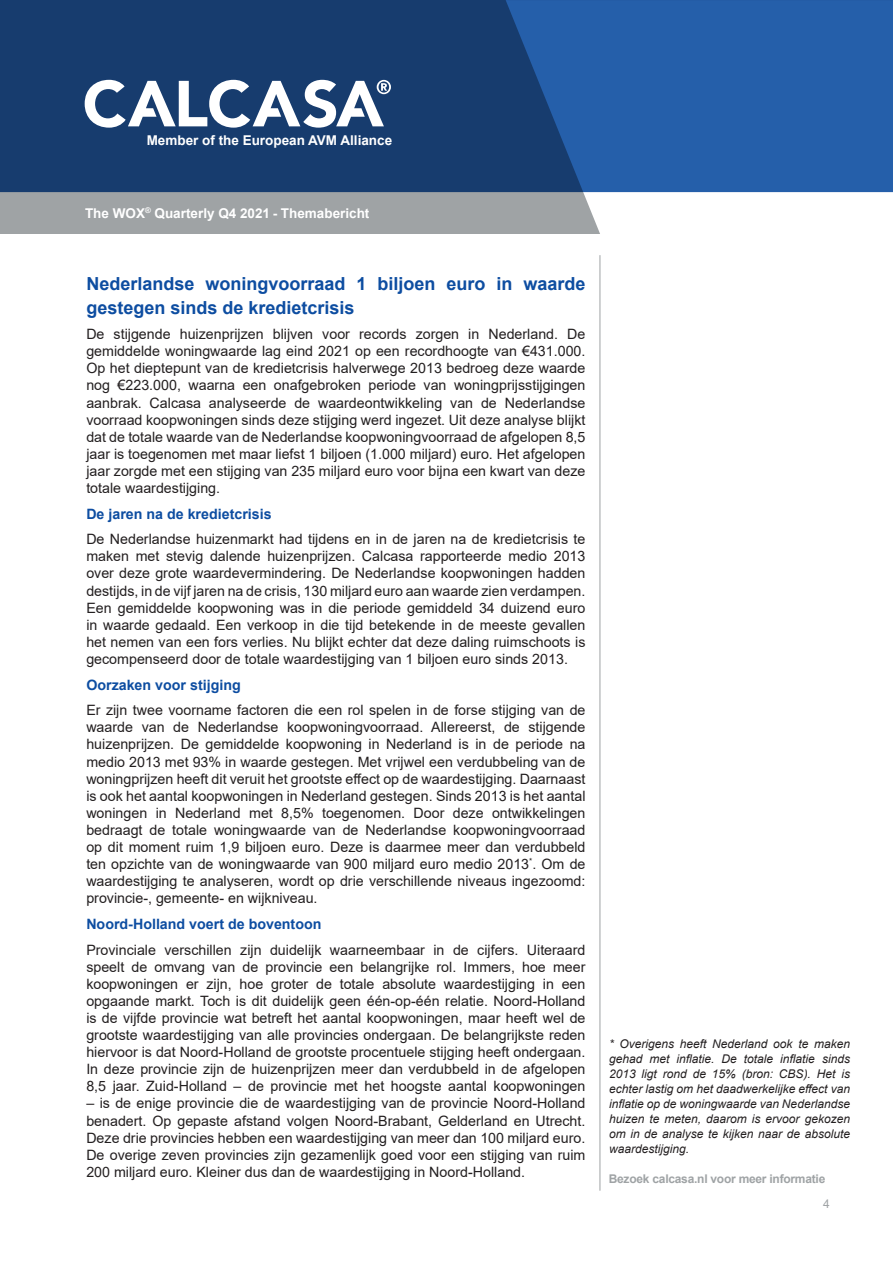
<style>
.page{position:relative;width:893px;height:1263px;background:#fff}
.page>*{position:absolute;margin:0;border:0;box-sizing:border-box;transform-origin:0 0}
.t1{font:700 18px/24px "Arial";color:#0d4da1}
.t2{font:14.25px/17.1px "Arial";color:#231f20;text-align:justify}
.t3{font:700 14.25px "Arial";color:#0d4da1}
.t4{font:700 13.5px "Arial";color:#fff}
.t5{font:italic 12px/15px "Arial";color:#231f20;text-align:justify}
.t6{font:700 12px "Arial";letter-spacing:-.02em;color:#9fa3a5}
.t7{font:12px "Arial";color:#9fa3a5}
</style>
<div class="page">
<hr style="left:600px;top:255px;width:1px;height:936px;background:#9fa3a5">
<div style="left:0;top:0;width:893px;height:234px;background:#9fa3a5"></div>
<svg style="left:506px;top:192px;width:387px;height:42px;fill:#fff"></svg>
<svg style="left:0;top:0;width:893px;height:192px;background:#1c4a87"></svg>
<svg style="left:85px;top:80px;width:306px;height:48px;background:#788eab"></svg>
<p class="t4" style="left:147px;top:131px;width:247px">Member of the European AVM Alliance</p>
<p class="t4" style="left:85px;top:203px;width:286px">The WOX<sup>®</sup> Quarterly Q4 2021 - Themabericht</p>
<p class="t1" style="left:86px;top:271px;width:501px">Nederlandse woningvoorraad 1 biljoen euro in waarde gestegen sinds de kredietcrisis</p>
<p class="t2" style="left:86px;top:325px;width:501px">De stijgende huizenprijzen blijven voor records zorgen in Nederland. De gemiddelde woningwaarde lag eind 2021 op een recordhoogte van €431.000.<br>Op het dieptepunt van de kredietcrisis halverwege 2013 bedroeg deze waarde nog €223.000, waarna een onafgebroken periode van woningprijsstijgingen aanbrak. Calcasa analyseerde de waardeontwikkeling van de Nederlandse voorraad koopwoningen sinds deze stijging werd ingezet. Uit deze analyse blijkt dat de totale waarde van de Nederlandse koopwoningvoorraad de afgelopen 8,5 jaar is toegenomen met maar liefst 1 biljoen (1.000 miljard) euro. Het afgelopen jaar zorgde met een stijging van 235 miljard euro voor bijna een kwart van deze totale waardestijging.</p>
<p class="t3" style="left:86px;top:504px;width:187px">De jaren na de kredietcrisis</p>
<p class="t2" style="left:86px;top:531px;width:501px">De Nederlandse huizenmarkt had tijdens en in de jaren na de kredietcrisis te maken met stevig dalende huizenprijzen. Calcasa rapporteerde medio 2013 over deze grote waardevermindering. De Nederlandse koopwoningen hadden destijds, in de vijf jaren na de crisis, 130 miljard euro aan waarde zien verdampen.<br>Een gemiddelde koopwoning was in die periode gemiddeld 34 duizend euro in waarde gedaald. Een verkoop in die tijd betekende in de meeste gevallen het nemen van een fors verlies. Nu blijkt echter dat deze daling ruimschoots is gecompenseerd door de totale waardestijging van 1 biljoen euro sinds 2013.</p>
<p class="t3" style="left:86px;top:674px;width:156px">Oorzaken voor stijging</p>
<p class="t2" style="left:86px;top:701px;width:501px">Er zijn twee voorname factoren die een rol spelen in de forse stijging van de waarde van de Nederlandse koopwoningvoorraad. Allereerst, de stijgende huizenprijzen. De gemiddelde koopwoning in Nederland is in de periode na medio 2013 met 93% in waarde gestegen. Met vrijwel een verdubbeling van de woningprijzen heeft dit veruit het grootste effect op de waardestijging. Daarnaast is ook het aantal koopwoningen in Nederland gestegen. Sinds 2013 is het aantal woningen in Nederland met 8,5% toegenomen. Door deze ontwikkelingen bedraagt de totale woningwaarde van de Nederlandse koopwoningvoorraad op dit moment ruim 1,9 biljoen euro. Deze is daarmee meer dan verdubbeld ten opzichte van de woningwaarde van 900 miljard euro medio 2013<sup>*</sup>. Om de waardestijging te analyseren, wordt op drie verschillende niveaus ingezoomd: provincie-, gemeente- en wijkniveau.</p>
<p class="t3" style="left:86px;top:914px;width:237px">Noord-Holland voert de boventoon</p>
<p class="t2" style="left:86px;top:941px;width:501px">Provinciale verschillen zijn duidelijk waarneembaar in de cijfers. Uiteraard speelt de omvang van de provincie een belangrijke rol. Immers, hoe meer koopwoningen er zijn, hoe groter de totale absolute waardestijging in een opgaande markt. Toch is dit duidelijk geen één-op-één relatie. Noord-Holland is de vijfde provincie wat betreft het aantal koopwoningen, maar heeft wel de grootste waardestijging van alle provincies ondergaan. De belangrijkste reden hiervoor is dat Noord-Holland de grootste procentuele stijging heeft ondergaan.<br>In deze provincie zijn de huizenprijzen meer dan verdubbeld in de afgelopen 8,5 jaar. Zuid-Holland – de provincie met het hoogste aantal koopwoningen</p>
<p class="t2" style="left:86px;top:1095px;width:501px">– is de enige provincie die de waardestijging van de provincie Noord-Holland benadert. Op gepaste afstand volgen Noord-Brabant, Gelderland en Utrecht.<br>Deze drie provincies hebben een waardestijging van meer dan 100 miljard euro.<br>De overige zeven provincies zijn gezamenlijk goed voor een stijging van ruim 200 miljard euro. Kleiner dus dan de waardestijging in Noord-Holland.</p>
<p class="t5" style="left:609px;top:1036px;width:242px">* Overigens heeft Nederland ook te maken gehad met inflatie. De totale inflatie sinds 2013 ligt rond de 15% (bron: CBS). Het is echter lastig om het daadwerkelijke effect van inflatie op de woningwaarde van Nederlandse huizen te meten, daarom is ervoor gekozen om in de analyse te kijken naar de absolute waardestijging.</p>
<p class="t6" style="left:609px;top:1171px;width:218px">Bezoek calcasa.nl voor meer informatie</p>
<p class="t7" style="left:823px;top:1195px;width:8px">4</p>
</div>
